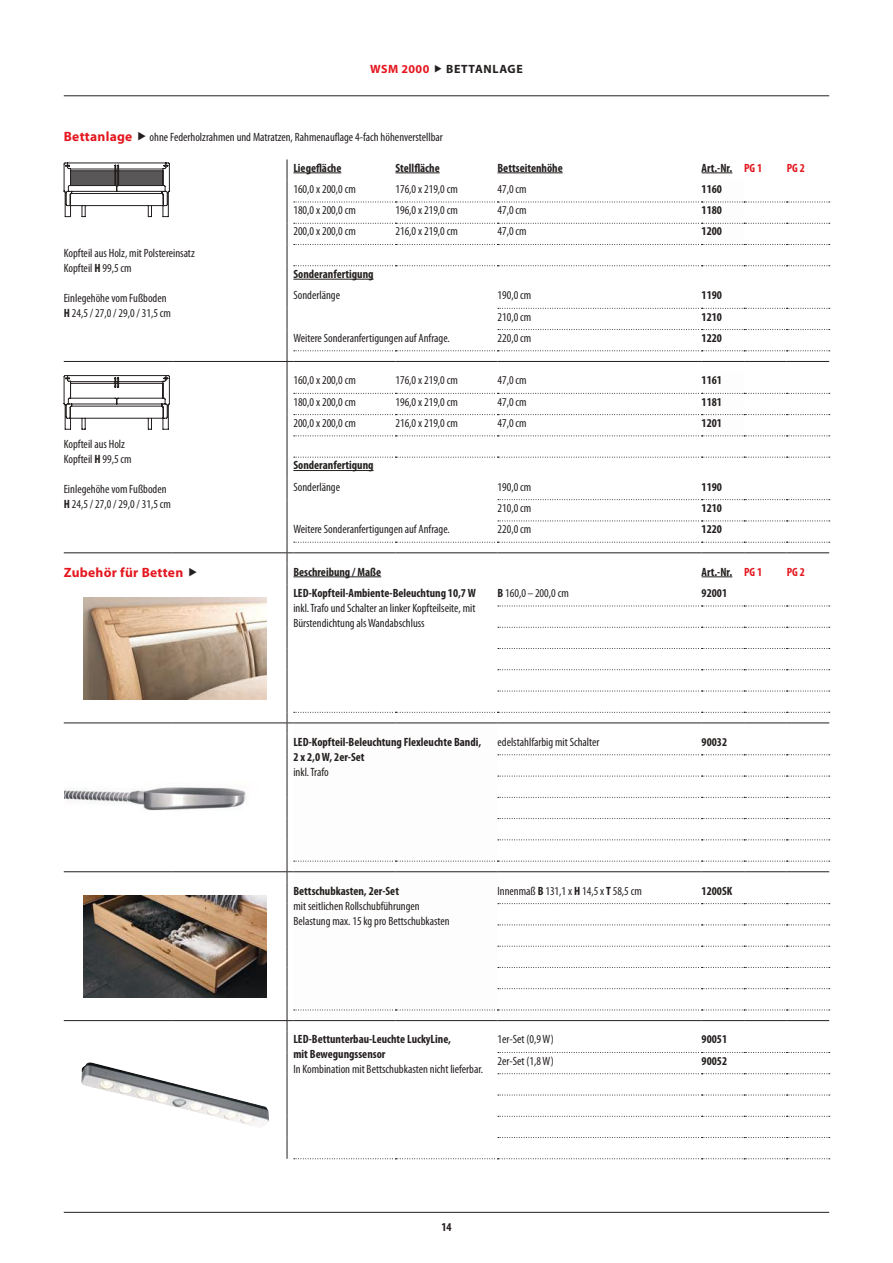
<style>
.page{position:relative;width:893px;height:1263px;background:#fff}
.page>*{position:absolute;margin:0;border:0;box-sizing:border-box;transform-origin:0 0}
.t1{font:700 13.5px "Myriad Pro";letter-spacing:.02em;color:#e51720}
.t2{font:condensed 12px/15px "Myriad Pro";color:#241f1f}
.t3{font:700 condensed 12px/15px "Myriad Pro";color:#241f1f}
.t4{font:700 12px "Myriad Pro";letter-spacing:.055em;color:#241f1f}
.t5{font:700 12px "Myriad Pro";letter-spacing:.045em;color:#e51720}
.t6{font:700 condensed 12px "Myriad Pro";color:#e51720}
.s1{color:#e51720}
.s2{font-weight:700}
</style>
<div class="page">
<hr style="left:64px;top:1212px;width:765px;height:1px;background:#241f1f">
<hr style="left:64px;top:95px;width:765px;height:1px;background:#241f1f">
<hr style="left:64px;top:361px;width:108px;height:1px;background:#241f1f">
<hr style="left:172px;top:361px;width:115px;height:1px;background:#241f1f">
<hr style="left:64px;top:552px;width:108px;height:1px;background:#241f1f">
<hr style="left:172px;top:552px;width:115px;height:1px;background:#241f1f">
<hr style="left:64px;top:722px;width:108px;height:1px;background:#241f1f">
<hr style="left:172px;top:722px;width:115px;height:1px;background:#241f1f">
<hr style="left:64px;top:871px;width:108px;height:1px;background:#241f1f">
<hr style="left:172px;top:871px;width:115px;height:1px;background:#241f1f">
<hr style="left:64px;top:1020px;width:108px;height:1px;background:#241f1f">
<hr style="left:172px;top:1020px;width:115px;height:1px;background:#241f1f">
<svg style="left:287px;top:159px;width:543px;height:1000px"></svg>
<svg style="left:63px;top:162px;width:107px;height:55px"></svg>
<hr style="left:293px;top:173px;width:48px;height:1px;background:#241f1f">
<hr style="left:395px;top:173px;width:45px;height:1px;background:#241f1f">
<hr style="left:497px;top:173px;width:66px;height:1px;background:#241f1f">
<hr style="left:702px;top:173px;width:30px;height:1px;background:#241f1f">
<hr style="left:293px;top:279px;width:81px;height:1px;background:#241f1f">
<svg style="left:63px;top:375px;width:107px;height:55px"></svg>
<hr style="left:293px;top:470px;width:81px;height:1px;background:#241f1f">
<hr style="left:293px;top:576px;width:88px;height:1px;background:#241f1f">
<hr style="left:702px;top:576px;width:30px;height:1px;background:#241f1f">
<img style="left:84px;top:597px;width:183px;height:102px">
<img style="left:65px;top:787px;width:181px;height:24px">
<img style="left:84px;top:895px;width:183px;height:102px">
<img style="left:81px;top:1062px;width:188px;height:64px">
<p class="t5" style="left:370px;top:61px;width:61px">WSM 2000</p>
<p class="t4" style="left:446px;top:61px;width:78px">BETTANLAGE</p>
<p class="t1" style="left:64px;top:128px;width:70px">Bettanlage</p>
<p class="t2" style="left:150px;top:130px;width:295px">ohne Federholzrahmen und Matratzen, Rahmenauflage 4-fach höhenverstellbar</p>
<p class="t3" style="left:293px;top:160px;width:49px">Liegefläche</p>
<p class="t3" style="left:395px;top:160px;width:46px">Stellfläche</p>
<p class="t3" style="left:497px;top:160px;width:67px">Bettseitenhöhe</p>
<p class="t3" style="left:702px;top:160px;width:62px">Art.-Nr. <span class="s1">PG 1</span></p>
<p class="t6" style="left:787px;top:160px;width:20px">PG 2</p>
<p class="t2" style="left:293px;top:181px;width:64px">160,0 x 200,0 cm</p>
<p class="t2" style="left:395px;top:181px;width:64px">176,0 x 219,0 cm</p>
<p class="t2" style="left:497px;top:181px;width:31px">47,0 cm</p>
<p class="t3" style="left:702px;top:181px;width:22px">1160</p>
<p class="t2" style="left:293px;top:203px;width:64px">180,0 x 200,0 cm</p>
<p class="t2" style="left:395px;top:203px;width:64px">196,0 x 219,0 cm</p>
<p class="t2" style="left:497px;top:203px;width:31px">47,0 cm</p>
<p class="t3" style="left:702px;top:202px;width:22px">1180</p>
<p class="t2" style="left:293px;top:224px;width:64px">200,0 x 200,0 cm</p>
<p class="t2" style="left:395px;top:224px;width:64px">216,0 x 219,0 cm</p>
<p class="t2" style="left:497px;top:224px;width:31px">47,0 cm</p>
<p class="t3" style="left:702px;top:224px;width:22px">1200</p>
<p class="t2" style="left:64px;top:245px;width:133px">Kopfteil aus Holz, mit Polstereinsatz<br>Kopfteil <span class="s2">H</span> 99,5 cm</p>
<p class="t2" style="left:64px;top:290px;width:109px">Einlegehöhe vom Fußboden<br><span class="s2">H</span> 24,5 / 27,0 / 29,0 / 31,5 cm</p>
<p class="t3" style="left:293px;top:266px;width:82px">Sonderanfertigung</p>
<p class="t2" style="left:293px;top:288px;width:48px">Sonderlänge</p>
<p class="t2" style="left:497px;top:288px;width:35px">190,0 cm</p>
<p class="t3" style="left:702px;top:287px;width:22px">1190</p>
<p class="t2" style="left:497px;top:309px;width:35px">210,0 cm</p>
<p class="t3" style="left:702px;top:309px;width:22px">1210</p>
<p class="t2" style="left:293px;top:330px;width:158px">Weitere Sonderanfertigungen auf Anfrage.</p>
<p class="t2" style="left:497px;top:330px;width:35px">220,0 cm</p>
<p class="t3" style="left:702px;top:330px;width:22px">1220</p>
<p class="t2" style="left:293px;top:373px;width:64px">160,0 x 200,0 cm</p>
<p class="t2" style="left:395px;top:373px;width:64px">176,0 x 219,0 cm</p>
<p class="t2" style="left:497px;top:373px;width:31px">47,0 cm</p>
<p class="t3" style="left:702px;top:372px;width:22px">1161</p>
<p class="t2" style="left:293px;top:394px;width:64px">180,0 x 200,0 cm</p>
<p class="t2" style="left:395px;top:394px;width:64px">196,0 x 219,0 cm</p>
<p class="t2" style="left:497px;top:394px;width:31px">47,0 cm</p>
<p class="t3" style="left:702px;top:394px;width:22px">1181</p>
<p class="t2" style="left:293px;top:415px;width:64px">200,0 x 200,0 cm</p>
<p class="t2" style="left:395px;top:415px;width:64px">216,0 x 219,0 cm</p>
<p class="t2" style="left:497px;top:415px;width:31px">47,0 cm</p>
<p class="t3" style="left:702px;top:415px;width:22px">1201</p>
<p class="t2" style="left:64px;top:436px;width:69px">Kopfteil aus Holz<br>Kopfteil <span class="s2">H</span> 99,5 cm</p>
<p class="t2" style="left:64px;top:481px;width:109px">Einlegehöhe vom Fußboden<br><span class="s2">H</span> 24,5 / 27,0 / 29,0 / 31,5 cm</p>
<p class="t3" style="left:293px;top:458px;width:82px">Sonderanfertigung</p>
<p class="t2" style="left:293px;top:479px;width:48px">Sonderlänge</p>
<p class="t2" style="left:497px;top:479px;width:35px">190,0 cm</p>
<p class="t3" style="left:702px;top:479px;width:22px">1190</p>
<p class="t2" style="left:497px;top:500px;width:35px">210,0 cm</p>
<p class="t3" style="left:702px;top:500px;width:22px">1210</p>
<p class="t2" style="left:293px;top:521px;width:158px">Weitere Sonderanfertigungen auf Anfrage.</p>
<p class="t2" style="left:497px;top:521px;width:35px">220,0 cm</p>
<p class="t3" style="left:702px;top:521px;width:22px">1220</p>
<p class="t1" style="left:64px;top:564px;width:121px">Zubehör für Betten</p>
<p class="t3" style="left:293px;top:564px;width:89px">Beschreibung / Maße</p>
<p class="t3" style="left:702px;top:564px;width:62px">Art.-Nr. <span class="s1">PG 1</span></p>
<p class="t6" style="left:787px;top:564px;width:20px">PG 2</p>
<p class="t3" style="left:293px;top:585px;width:184px">LED-Kopfteil-Ambiente-Beleuchtung 10,7 W</p>
<p class="t2" style="left:293px;top:600px;width:183px">inkl. Trafo und Schalter an linker Kopfteilseite, mit<br>Bürstendichtung als Wandabschluss</p>
<p class="t2" style="left:497px;top:585px;width:73px"><span class="s2">B</span> 160,0–200,0 cm</p>
<p class="t3" style="left:702px;top:585px;width:27px">92001</p>
<p class="t3" style="left:293px;top:734px;width:189px">LED-Kopfteil-Beleuchtung Flexleuchte Bandi,<br>2 x 2,0 W, 2er-Set</p>
<p class="t2" style="left:293px;top:764px;width:37px">inkl. Trafo</p>
<p class="t2" style="left:497px;top:734px;width:104px">edelstahlfarbig mit Schalter</p>
<p class="t3" style="left:702px;top:734px;width:27px">90032</p>
<p class="t3" style="left:293px;top:883px;width:107px">Bettschubkasten, 2er-Set</p>
<p class="t2" style="left:293px;top:898px;width:158px">mit seitlichen Rollschubführungen<br>Belastung max. 15 kg pro Bettschubkasten</p>
<p class="t2" style="left:497px;top:883px;width:146px">Innenmaß <span class="s2">B</span> 131,1 x <span class="s2">H</span> 14,5 x <span class="s2">T</span> 58,5 cm</p>
<p class="t3" style="left:702px;top:883px;width:32px">1200SK</p>
<p class="t3" style="left:293px;top:1032px;width:159px">LED-Bettunterbau-Leuchte LuckyLine, mit Bewegungssensor</p>
<p class="t2" style="left:293px;top:1062px;width:191px">In Kombination mit Bettschubkasten nicht lieferbar.</p>
<p class="t2" style="left:497px;top:1032px;width:58px">1er-Set (0,9 W)</p>
<p class="t3" style="left:702px;top:1032px;width:27px">90051</p>
<p class="t2" style="left:497px;top:1053px;width:58px">2er-Set (1,8 W)</p>
<p class="t3" style="left:702px;top:1053px;width:27px">90052</p>
<p class="t3" style="left:441px;top:1219px;width:12px">14</p>
</div>
